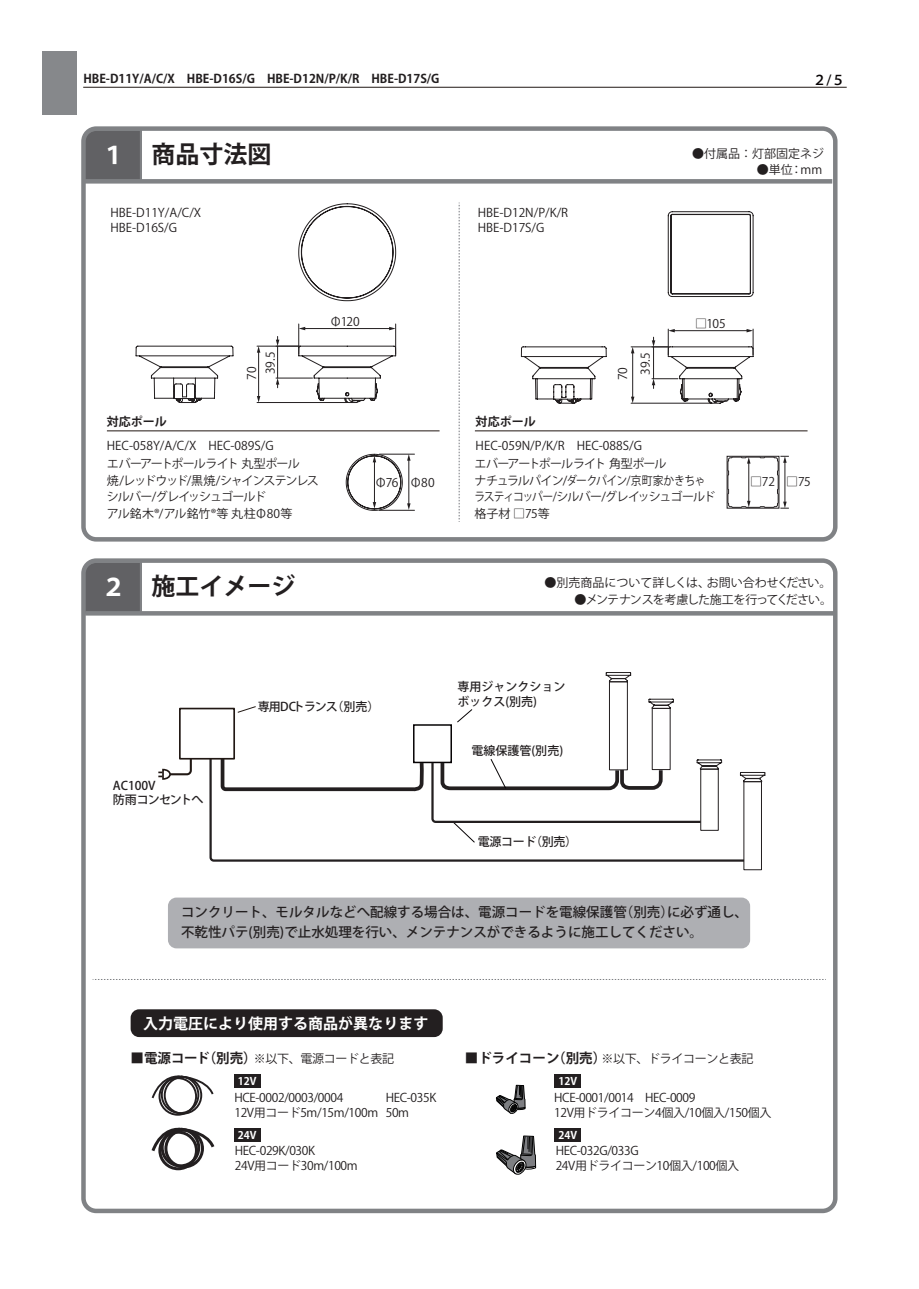
<style>
.page{position:relative;width:919px;height:1289px;background:#fff}
.page>*{position:absolute;margin:0;border:0;box-sizing:border-box;transform-origin:0 0}
.t1{font:700 24px "Koz Go Pro";color:#231f20}
.t2{font:700 15px "Koz Go Pro";color:#fff}
.t3{font:500 13.5px/19.5px "Koz Go Pro";color:#231f20}
.t4{font:700 13.5px "Koz Go Pro";color:#231f20}
.t5{font:500 13.5px "Koz Go Pro";color:#070304}
.t6{font:12px/14.4px "Koz Go Pro";letter-spacing:-.03em;color:#231f20}
.t7{font:12px/15px "Koz Go Pro";color:#231f20}
.t8{font:12px/16.5px "Koz Go Pro";letter-spacing:-.07em;color:#231f20}
.t9{font:700 12px "Koz Go Pro";color:#231f20}
.t10{font:12px/16.5px "Koz Go Pro";letter-spacing:-.075em;color:#231f20}
.t11{font:500 12px/15px "Koz Go Pro";color:#231f20}
.t12{font:12px "Koz Go Pro";letter-spacing:-.08em;color:#231f20}
.t13{font:500 12px "Koz Go Pro";letter-spacing:-.08em;color:#231f20}
.t14{font:700 10.5px "Koz Go Pro";color:#fff}
.s1{color:#fff}
</style>
<div class="page">
<div style="left:43px;top:51px;width:34px;height:63px;background:#86888b"></div>
<hr style="left:83px;top:87px;width:763px;height:1px;background:#211814">
<div style="left:86px;top:131px;width:56px;height:48px;background:#616164"></div>
<div style="left:81px;top:126px;width:756px;height:415px;border:4px solid #808285;border-radius:13px"></div>
<hr style="left:83px;top:179px;width:749px;height:4px;background:#808285">
<svg style="left:458px;top:202px;width:2px;height:320px"></svg>
<div style="left:652px;top:708px;width:18px;height:61px;border:1px solid #231f20"></div>
<div style="left:609px;top:681px;width:18px;height:89px;border:1px solid #231f20"></div>
<div style="left:86px;top:563px;width:56px;height:48px;background:#616164"></div>
<div style="left:81px;top:558px;width:756px;height:655px;border:4px solid #808285;border-radius:13px"></div>
<hr style="left:85px;top:611px;width:749px;height:4px;background:#808285">
<div style="left:168px;top:897px;width:582px;height:51px;background:#aeafb3;border-radius:9px"></div>
<div style="left:131px;top:1009px;width:311px;height:28px;background:#231f20;border-radius:9px"></div>
<svg style="left:93px;top:979px;width:733px;height:1px"></svg>
<div style="left:413px;top:724px;width:39px;height:39px;border:2px solid #060304"></div>
<svg style="left:457px;top:709px;width:15px;height:13px"></svg>
<svg style="left:208px;top:759px;width:538px;height:103px"></svg>
<svg style="left:158px;top:759px;width:35px;height:21px"></svg>
<div style="left:179px;top:707px;width:56px;height:52px;border:2px solid #211814"></div>
<svg style="left:237px;top:706px;width:19px;height:6px"></svg>
<svg style="left:495px;top:1084px;width:30px;height:30px"></svg>
<svg style="left:496px;top:1135px;width:40px;height:40px"></svg>
<div style="left:234px;top:1074px;width:26px;height:13px;background:#231f20"></div>
<div style="left:234px;top:1127px;width:26px;height:14px;background:#231f20"></div>
<div style="left:554px;top:1074px;width:27px;height:13px;background:#231f20"></div>
<div style="left:554px;top:1127px;width:27px;height:14px;background:#231f20"></div>
<div style="left:161px;top:1075px;width:38px;height:39px;border:2px solid #231f20;border-radius:50%"></div>
<div style="left:158px;top:1077px;width:39px;height:38px;border:2px solid #231f20;border-radius:50%"></div>
<div style="left:164px;top:1076px;width:38px;height:38px;border:2px solid #231f20;border-radius:50%"></div>
<svg style="left:151px;top:1075px;width:63px;height:25px"></svg>
<div style="left:161px;top:1127px;width:39px;height:40px;border:3px solid #231f20;border-radius:50%"></div>
<div style="left:158px;top:1130px;width:40px;height:40px;border:3px solid #231f20;border-radius:50%"></div>
<div style="left:164px;top:1128px;width:40px;height:40px;border:3px solid #231f20;border-radius:50%"></div>
<svg style="left:151px;top:1127px;width:64px;height:27px"></svg>
<hr style="left:107px;top:430px;width:332px;height:1px;background:#221713">
<hr style="left:475px;top:430px;width:332px;height:1px;background:#221713">
<hr style="left:379px;top:454px;width:35px;height:1px;background:#231f20">
<hr style="left:379px;top:510px;width:35px;height:1px;background:#231f20">
<svg style="left:727px;top:456px;width:61px;height:53px"></svg>
<hr style="left:632px;top:352px;width:1px;height:46px;background:#231f20">
<svg style="left:631px;top:347px;width:3px;height:6px"></svg>
<svg style="left:631px;top:396px;width:3px;height:7px"></svg>
<hr style="left:631px;top:403px;width:79px;height:1px;background:#231f20">
<hr style="left:631px;top:346px;width:37px;height:1px;background:#231f20">
<svg style="left:651px;top:329px;width:102px;height:75px"></svg>
<svg style="left:521px;top:346px;width:85px;height:57px"></svg>
<svg style="left:605px;top:672px;width:26px;height:10px"></svg>
<svg style="left:648px;top:698px;width:26px;height:11px"></svg>
<svg style="left:219px;top:750px;width:503px;height:92px"></svg>
<svg style="left:739px;top:772px;width:26px;height:10px"></svg>
<svg style="left:667px;top:211px;width:86px;height:86px"></svg>
<hr style="left:304px;top:328px;width:86px;height:1px;background:#231f20">
<svg style="left:389px;top:327px;width:6px;height:3px"></svg>
<svg style="left:299px;top:327px;width:6px;height:3px"></svg>
<hr style="left:298px;top:324px;width:1px;height:30px;background:#231f20">
<hr style="left:395px;top:324px;width:1px;height:30px;background:#231f20">
<hr style="left:258px;top:351px;width:1px;height:46px;background:#231f20">
<svg style="left:257px;top:396px;width:3px;height:6px"></svg>
<hr style="left:257px;top:402px;width:90px;height:1px;background:#231f20">
<hr style="left:257px;top:346px;width:43px;height:1px;background:#231f20">
<svg style="left:276px;top:336px;width:120px;height:67px"></svg>
<svg style="left:136px;top:345px;width:97px;height:58px"></svg>
<svg style="left:298px;top:203px;width:98px;height:98px"></svg>
<svg style="left:346px;top:454px;width:64px;height:56px"></svg>
<p class="t9" style="left:83px;top:71px;width:357px">HBE-D11Y/A/C/X　HBE-D16S/G　HBE-D12N/P/K/R　HBE-D17S/G</p>
<p class="t5" style="left:812px;top:71px;width:33px">２/５</p>
<h1 class="t1" style="left:102px;top:139px;width:171px"><span class="s1">１</span> 商品寸法図</h1>
<p class="t7" style="left:692px;top:147px;width:133px">●付属品：灯部固定ネジ</p>
<p class="t6" style="left:756px;top:163px;width:67px">●単位：mm</p>
<p class="t7" style="left:110px;top:205px;width:92px">HBE-D11Y/A/C/X<br>HBE-D16S/G</p>
<p class="t7" style="left:477px;top:205px;width:92px">HBE-D12N/P/K/R<br>HBE-D17S/G</p>
<p class="t6" style="left:330px;top:314px;width:31px">Φ120</p>
<p class="t6" style="left:695px;top:316px;width:32px">□105</p>
<p class="t6" style="left:245px;top:379px;width:14px;rotate:-90deg">70</p>
<p class="t6" style="left:263px;top:374px;width:24px;rotate:-90deg">39.5</p>
<p class="t6" style="left:615px;top:380px;width:14px;rotate:-90deg">70</p>
<p class="t6" style="left:638px;top:375px;width:24px;rotate:-90deg">39.5</p>
<p class="t9" style="left:107px;top:414px;width:61px">対応ポール</p>
<p class="t6" style="left:107px;top:437px;width:194px;line-height:18px">HEC-058Y/A/C/X　HEC-089S/G<br>エバーアートポールライト 丸型ポール</p>
<p class="t10" style="left:107px;top:472px;width:213px">焼/レッドウッド/黒焼/シャインステンレスシルバー/グレイッシュゴールド<br>アル銘木®/アル銘竹®等 丸柱Φ80等</p>
<h1 class="t1" style="left:102px;top:571px;width:195px"><span class="s1">２</span> 施工イメージ</h1>
<p class="t9" style="left:475px;top:414px;width:61px">対応ポール</p>
<p class="t7" style="left:475px;top:438px;width:168px">HEC-059N/P/K/R　HEC-088S/G</p>
<p class="t8" style="left:474px;top:456px;width:243px">エバーアートポールライト 角型ポール<br>ナチュラルパイン/ダークパイン/京町家かきちゃラスティコッパー/シルバー/グレイッシュゴールド格子材 □75等</p>
<p class="t6" style="left:375px;top:475px;width:61px">Φ76 Φ80</p>
<p class="t6" style="left:750px;top:475px;width:62px">□72 □75</p>
<p class="t7" style="left:544px;top:575px;width:289px">●別売商品について詳しくは、お問い合わせください。</p>
<p class="t12" style="left:574px;top:591px;width:259px">●メンテナンスを考慮した施工を行ってください。</p>
<p class="t11" style="left:113px;top:779px;width:92px;line-height:14.2px">AC100V<br>防雨コンセントへ</p>
<p class="t13" style="left:258px;top:698px;width:123px">専用DCトランス（別売）</p>
<p class="t11" style="left:457px;top:680px;width:109px">専用ジャンクションボックス(別売)</p>
<p class="t11" style="left:471px;top:743px;width:93px">電線保護管(別売)</p>
<p class="t11" style="left:477px;top:834px;width:101px">電源コード（別売）</p>
<p class="t3" style="left:181px;top:903px;width:568px">コンクリート、モルタルなどへ配線する場合は、電源コードを電線保護管（別売）に必ず通し、不乾性パテ(別売)で止水処理を行い、メンテナンスができるように施工してください。</p>
<p class="t2" style="left:143px;top:1013px;width:286px">入力電圧により使用する商品が異なります</p>
<p class="t4" style="left:131px;top:1048px;width:128px">■電源コード（別売）</p>
<p class="t4" style="left:465px;top:1048px;width:143px">■ドライコーン（別売）</p>
<p class="t14" style="left:238px;top:1074px;width:20px">12V</p>
<p class="t6" style="left:254px;top:1051px;width:142px">※以下、電源コードと表記</p>
<p class="t6" style="left:601px;top:1051px;width:153px">※以下、ドライコーンと表記</p>
<p class="t14" style="left:558px;top:1074px;width:20px">12V</p>
<p class="t6" style="left:234px;top:1091px;width:145px">HCE-0002/0003/0004<br>12V用コード5m/15m/100m</p>
<p class="t6" style="left:386px;top:1091px;width:52px">HEC-035K<br>50m</p>
<p class="t6" style="left:554px;top:1091px;width:219px">HCE-0001/0014　HEC-0009<br>12V用ドライコーン4個入/10個入/150個入</p>
<p class="t6" style="left:555px;top:1143px;width:185px">HEC-032G/033G<br>24V用ドライコーン10個入/100個入</p>
<p class="t14" style="left:238px;top:1128px;width:20px">24V</p>
<p class="t14" style="left:558px;top:1128px;width:20px">24V</p>
<p class="t6" style="left:235px;top:1143px;width:124px">HEC-029K/030K<br>24V用コード30m/100m</p>
</div>
